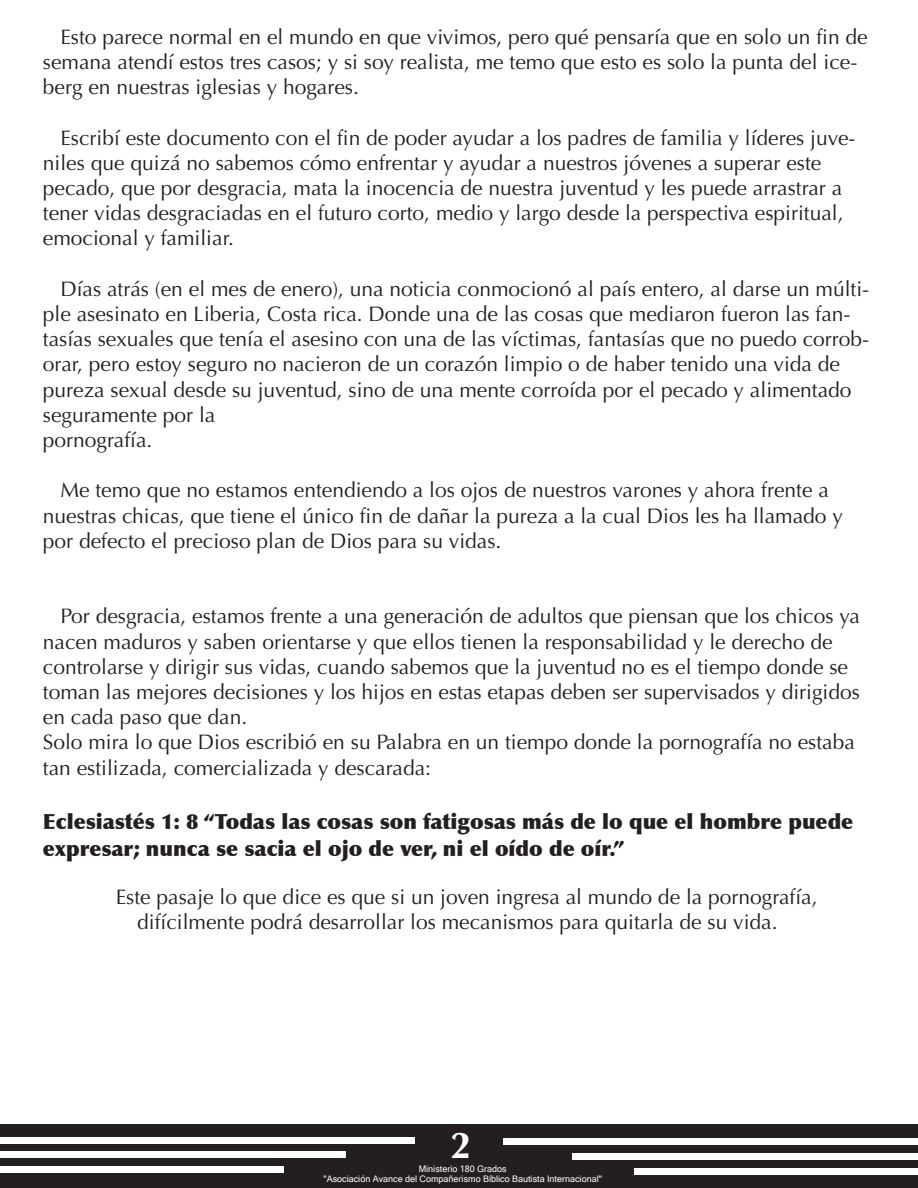
<style>
.page{position:relative;width:918px;height:1188px;background:#fff}
.page>*{position:absolute;margin:0;border:0;box-sizing:border-box;transform-origin:0 0}
.t1{font:700 37.5px "Optima";color:#fff}
.t2{font:21px/25.2px "Optima";color:#231f20}
.t3{font:900 21px/27px "Optima";color:#231f20}
.t4{font:9px/10.5px "Microsoft Sans Serif";color:#fff;text-align:center}
</style>
<div class="page">
<div style="left:0;top:1125px;width:918px;height:63px;background:#231f20"></div>
<div style="left:0;top:1137px;width:414px;height:6px;background:#fff"></div>
<div style="left:0;top:1152px;width:346px;height:6px;background:#fff"></div>
<div style="left:504px;top:1138px;width:414px;height:7px;background:#fff"></div>
<div style="left:572px;top:1153px;width:346px;height:7px;background:#fff"></div>
<div style="left:635px;top:1168px;width:283px;height:6px;background:#fff"></div>
<div style="left:0;top:1166px;width:283px;height:7px;background:#fff"></div>
<p class="t2" style="left:43px;top:24px;width:826px;text-indent:18px">Esto parece normal en el mundo en que vivimos, pero qué pensaría que en solo un fin de semana atendí estos tres casos; y si soy realista, me temo que esto es solo la punta del ice&shy;berg en nuestras iglesias y hogares.</p>
<p class="t2" style="left:43px;top:125px;width:814px;text-indent:18px">Escribí este documento con el fin de poder ayudar a los padres de familia y líderes juve&shy;niles que quizá no sabemos cómo enfrentar y ayudar a nuestros jóvenes a superar este pecado, que por desgracia, mata la inocencia de nuestra juventud y les puede arrastrar a tener vidas desgraciadas en el futuro corto, medio y largo desde la perspectiva espiritual, emocional y familiar.</p>
<p class="t2" style="left:43px;top:276px;width:828px;text-indent:18px">Días atrás (en el mes de enero), una noticia conmocionó al país entero, al darse un múlti&shy;ple asesinato en Liberia, Costa rica. Donde una de las cosas que mediaron fueron las fan&shy;tasías sexuales que tenía el asesino con una de las víctimas, fantasías que no puedo corrob&shy;orar, pero estoy seguro no nacieron de un corazón limpio o de haber tenido una vida de pureza sexual desde su juventud, sino de una mente corroída por el pecado y alimentado seguramente por la<br>pornografía.</p>
<p class="t2" style="left:43px;top:478px;width:802px;text-indent:18px">Me temo que no estamos entendiendo a los ojos de nuestros varones y ahora frente a nuestras chicas, que tiene el único fin de dañar la pureza a la cual Dios les ha llamado y por defecto el precioso plan de Dios para su vidas.</p>
<p class="t2" style="left:43px;top:604px;width:819px;text-indent:18px">Por desgracia, estamos frente a una generación de adultos que piensan que los chicos ya nacen maduros y saben orientarse y que ellos tienen la responsabilidad y le derecho de controlarse y dirigir sus vidas, cuando sabemos que la juventud no es el tiempo donde se toman las mejores decisiones y los hijos en estas etapas deben ser supervisados y dirigidos en cada paso que dan.<br>Solo mira lo que Dios escribió en su Palabra en un tiempo donde la pornografía no estaba tan estilizada, comercializada y descarada:</p>
<p class="t3" style="left:43px;top:808px;width:812px">Eclesiastés 1: 8 “Todas las cosas son fatigosas más de lo que el hombre puede expresar; nunca se sacia el ojo de ver, ni el oído de oír.”</p>
<p class="t2" style="left:137px;top:885px;width:682px;text-indent:-21px">Este pasaje lo que dice es que si un joven ingresa al mundo de la pornografía, difícilmente podrá desarrollar los mecanismos para quitarla de su vida.</p>
<h1 class="t1" style="left:451px;top:1124px;width:22px">2</h1>
<p class="t4" style="left:324px;top:1163px;width:280px">Ministerio 180 Grados<br>"Asociación Avance del Compañerismo Bíblico Bautista Internacional"</p>
</div>
